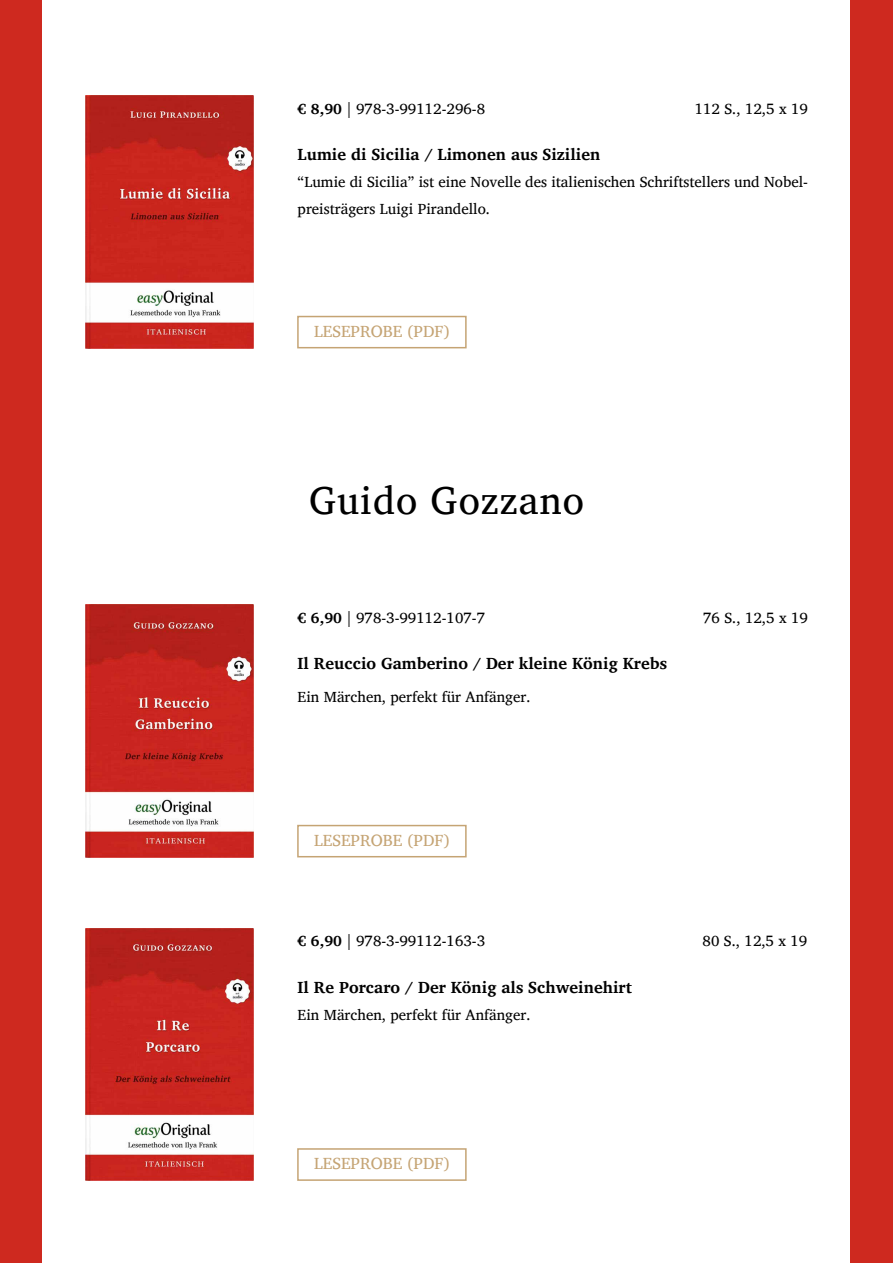
<style>
.page{position:relative;width:893px;height:1263px;background:#ce291f}
.page>*{position:absolute;margin:0;border:0;box-sizing:border-box;transform-origin:0 0}
.t1{font:39px "Charis SIL";letter-spacing:.025em;color:#000}
.t2{font:700 16.5px "Charis SIL";color:#000}
.t3{font:16.5px "Charis SIL";color:#c5a474}
.t4{font:15px/27px "Charis SIL";color:#000}
.s1{font-weight:700}
</style>
<div class="page">
<div style="left:43px;top:0;width:807px;height:1263px;background:#fff"></div>
<img style="left:85px;top:605px;width:169px;height:252px">
<img style="left:85px;top:928px;width:169px;height:253px">
<div style="left:297px;top:825px;width:170px;height:32px;border:2px solid #c5a474"></div>
<div style="left:297px;top:1148px;width:170px;height:33px;border:2px solid #c5a474"></div>
<img style="left:85px;top:96px;width:169px;height:252px">
<div style="left:297px;top:316px;width:170px;height:32px;border:2px solid #c5a474"></div>
<p class="t4" style="left:298px;top:95px;width:189px"><span class="s1">€ 8,90</span> | 978-3-99112-296-8</p>
<p class="t2" style="left:298px;top:145px;width:304px">Lumie di Sicilia / Limonen aus Sizilien</p>
<p class="t4" style="left:298px;top:169px;width:512px">“Lumie di Sicilia” ist eine Novelle des italienischen Schriftstellers und Nobel&shy;preisträgers Luigi Pirandello.</p>
<p class="t4" style="left:695px;top:95px;width:115px">112 S., 12,5 x 19</p>
<p class="t3" style="left:314px;top:322px;width:137px">LESEPROBE (PDF)</p>
<h1 class="t1" style="left:309px;top:478px;width:276px">Guido Gozzano</h1>
<p class="t4" style="left:298px;top:604px;width:189px"><span class="s1">€ 6,90</span> | 978-3-99112-107-7</p>
<p class="t2" style="left:298px;top:654px;width:371px">Il Reuccio Gamberino / Der kleine König Krebs</p>
<p class="t4" style="left:298px;top:684px;width:234px">Ein Märchen, perfekt für Anfänger.</p>
<p class="t4" style="left:703px;top:604px;width:106px">76 S., 12,5 x 19</p>
<p class="t3" style="left:314px;top:831px;width:137px">LESEPROBE (PDF)</p>
<p class="t4" style="left:298px;top:927px;width:189px"><span class="s1">€ 6,90</span> | 978-3-99112-163-3</p>
<p class="t2" style="left:298px;top:977px;width:336px">Il Re Porcaro / Der König als Schweinehirt</p>
<p class="t4" style="left:298px;top:1001px;width:234px">Ein Märchen, perfekt für Anfänger.</p>
<p class="t4" style="left:703px;top:927px;width:106px">80 S., 12,5 x 19</p>
<p class="t3" style="left:314px;top:1154px;width:137px">LESEPROBE (PDF)</p>
</div>
